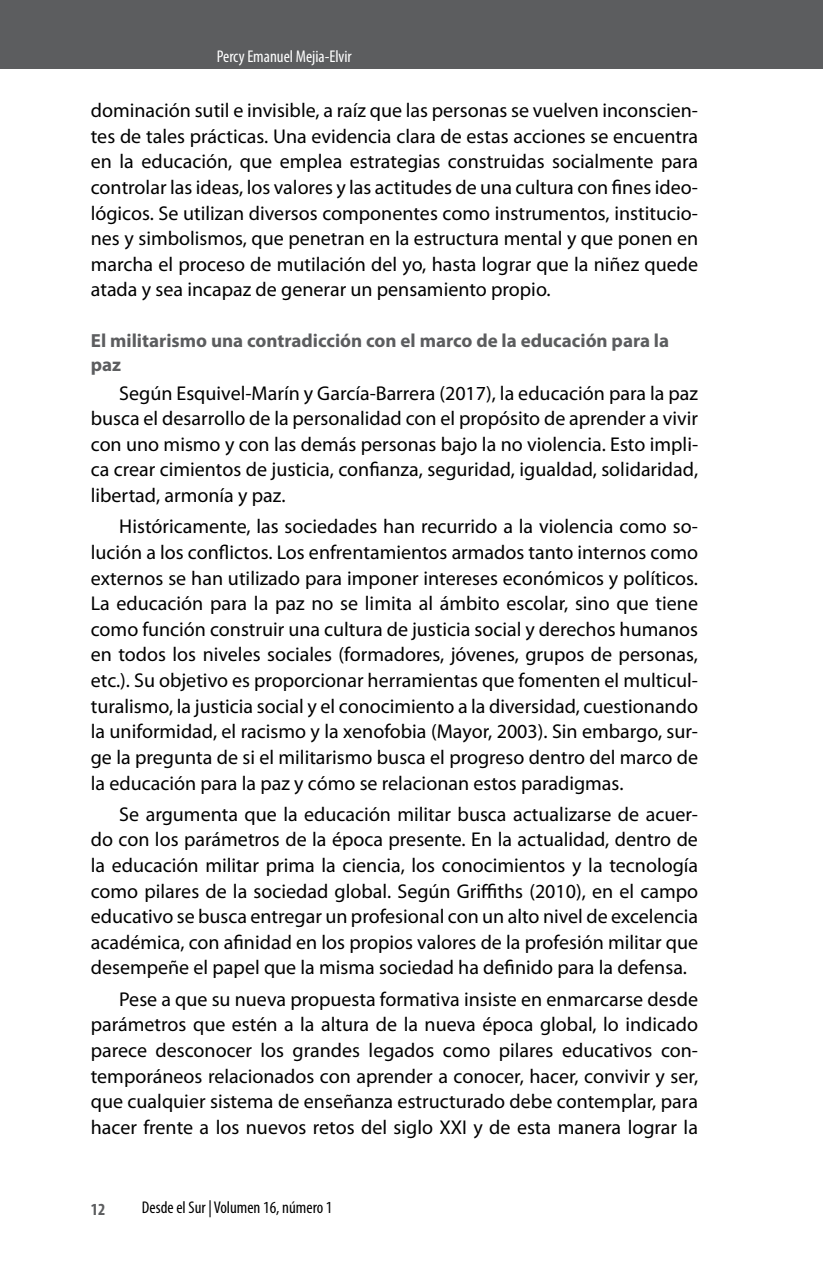
<style>
.page{position:relative;width:823px;height:1265px;background:#fff}
.page>*{position:absolute;margin:0;border:0;box-sizing:border-box;transform-origin:0 0}
.t1{font:20px/25.6px "Myriad Pro";color:#000;text-align:justify}
.t2{font:700 19px/24.6px "Myriad Pro";color:#5c5d5f}
.t3{font:condensed 17px "Myriad Pro";color:#000}
.t4{font:condensed 17px "Myriad Pro";color:#fff}
.t5{font:700 condensed 17px "Myriad Pro";color:#5c5d5f}
</style>
<div class="page">
<div style="left:0;top:0;width:822px;height:68px;background:#5c5d5f"></div>
<p class="t4" style="left:217px;top:46px;width:136px">Percy Emanuel Mejia-Elvir</p>
<p class="t1" style="left:91px;top:97px;width:608px">dominación sutil e invisible, a raíz que las personas se vuelven inconscien&shy;tes de tales prácticas. Una evidencia clara de estas acciones se encuentra en la educación, que emplea estrategias construidas socialmente para controlar las ideas, los valores y las actitudes de una cultura con fines ideo&shy;lógicos. Se utilizan diversos componentes como instrumentos, institucio&shy;nes y simbolismos, que penetran en la estructura mental y que ponen en marcha el proceso de mutilación del yo, hasta lograr que la niñez quede atada y sea incapaz de generar un pensamiento propio.</p>
<p class="t2" style="left:91px;top:327px;width:579px">El militarismo una contradicción con el marco de la educación para la paz</p>
<p class="t1" style="left:91px;top:380px;width:608px;text-indent:28px">Según Esquivel-Marín y García-Barrera (2017), la educación para la paz busca el desarrollo de la personalidad con el propósito de aprender a vivir con uno mismo y con las demás personas bajo la no violencia. Esto impli&shy;ca crear cimientos de justicia, confianza, seguridad, igualdad, solidaridad, libertad, armonía y paz.</p>
<p class="t1" style="left:91px;top:513px;width:608px;text-indent:28px">Históricamente, las sociedades han recurrido a la violencia como so&shy;lución a los conflictos. Los enfrentamientos armados tanto internos como externos se han utilizado para imponer intereses económicos y políticos.<br>La educación para la paz no se limita al ámbito escolar, sino que tiene como función construir una cultura de justicia social y derechos humanos en todos los niveles sociales (formadores, jóvenes, grupos de personas, etc.). Su objetivo es proporcionar herramientas que fomenten el multicul&shy;turalismo, la justicia social y el conocimiento a la diversidad, cuestionando la uniformidad, el racismo y la xenofobia (Mayor, 2003). Sin embargo, sur&shy;ge la pregunta de si el militarismo busca el progreso dentro del marco de la educación para la paz y cómo se relacionan estos paradigmas.</p>
<p class="t1" style="left:91px;top:800px;width:608px;text-indent:28px">Se argumenta que la educación militar busca actualizarse de acuer&shy;do con los parámetros de la época presente. En la actualidad, dentro de la educación militar prima la ciencia, los conocimientos y la tecnología como pilares de la sociedad global. Según Griffiths (2010), en el campo educativo se busca entregar un profesional con un alto nivel de excelencia académica, con afinidad en los propios valores de la profesión militar que desempeñe el papel que la misma sociedad ha definido para la defensa.</p>
<p class="t1" style="left:91px;top:985px;width:608px;text-indent:28px">Pese a que su nueva propuesta formativa insiste en enmarcarse desde parámetros que estén a la altura de la nueva época global, lo indicado parece desconocer los grandes legados como pilares educativos con&shy;temporáneos relacionados con aprender a conocer, hacer, convivir y ser, que cualquier sistema de enseñanza estructurado debe contemplar, para hacer frente a los nuevos retos del siglo XXI y de esta manera lograr la</p>
<p class="t5" style="left:91px;top:1198px;width:16px">12</p>
<p class="t3" style="left:142px;top:1196px;width:192px">Desde el Sur | Volumen 16, número 1</p>
</div>
